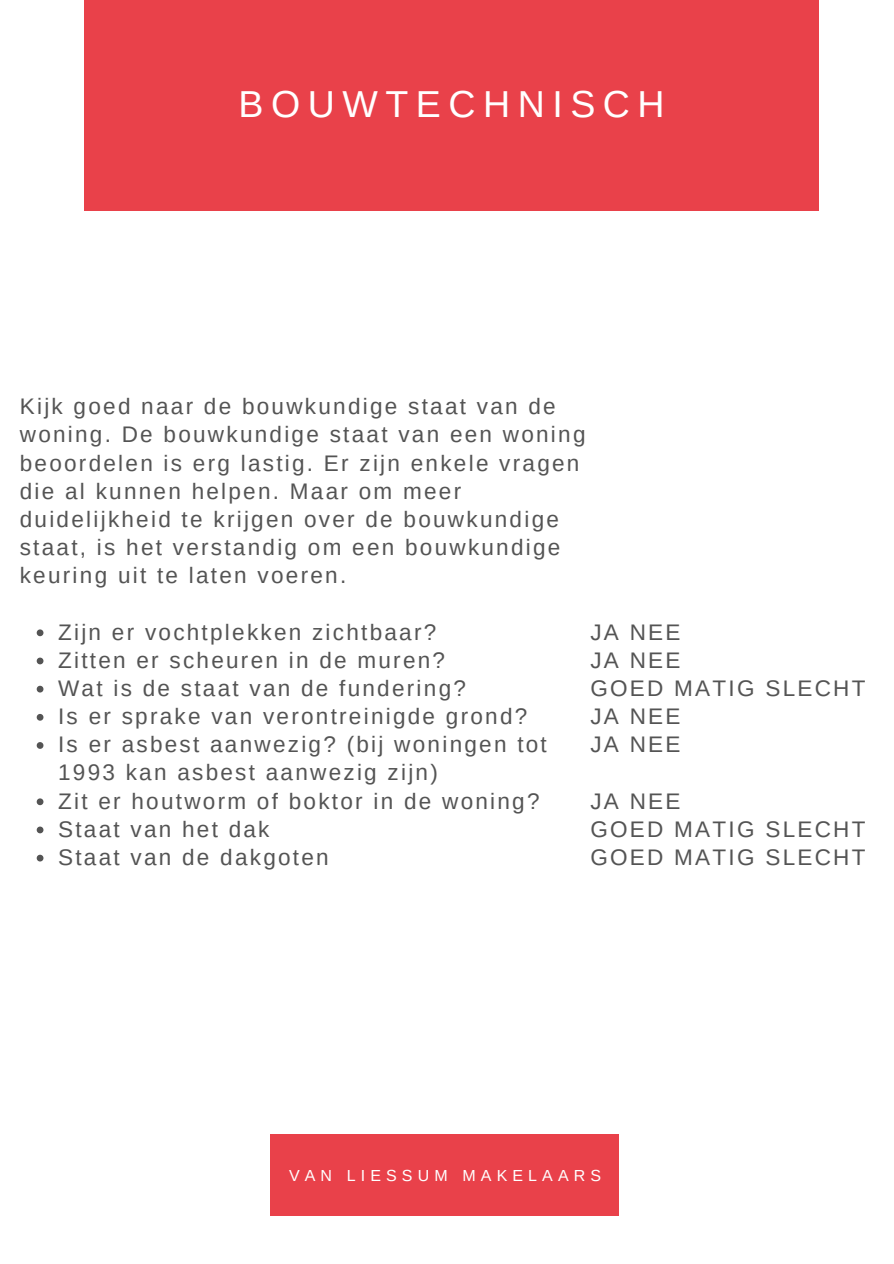
<style>
.page{position:relative;width:894px;height:1264px;background:#fff}
.page>*{position:absolute;margin:0;border:0;box-sizing:border-box;transform-origin:0 0}
.t1{font:37.5px "Arimo";letter-spacing:.2em;color:#fff}
.t2{font:22.5px/28.2px "Arimo";letter-spacing:.1em;color:#545454}
.t3{font:16.05px "Arimo";letter-spacing:.32em;color:#fff}
</style>
<div class="page">
<div style="left:84px;top:0;width:734px;height:210px;background:#e9414a"></div>
<div style="left:270px;top:1134px;width:348px;height:81px;background:#e9414a"></div>
<svg style="left:37px;top:629px;width:6px;height:7px"></svg>
<svg style="left:37px;top:657px;width:6px;height:7px"></svg>
<svg style="left:37px;top:685px;width:6px;height:7px"></svg>
<svg style="left:37px;top:714px;width:6px;height:6px"></svg>
<svg style="left:37px;top:742px;width:6px;height:6px"></svg>
<svg style="left:37px;top:798px;width:6px;height:7px"></svg>
<svg style="left:37px;top:826px;width:6px;height:7px"></svg>
<svg style="left:37px;top:854px;width:6px;height:7px"></svg>
<p class="t1" style="left:238px;top:83px;width:427px">BOUWTECHNISCH</p>
<p class="t2" style="left:20px;top:392px;width:567px">Kijk goed naar de bouwkundige staat van de woning. De bouwkundige staat van een woning beoordelen is erg lastig. Er zijn enkele vragen die al kunnen helpen. Maar om meer duidelijkheid te krijgen over de bouwkundige staat, is het verstandig om een bouwkundige keuring uit te laten voeren.</p>
<p class="t2" style="left:58px;top:617px;width:379px">Zijn er vochtplekken zichtbaar?</p>
<p class="t2" style="left:58px;top:646px;width:388px">Zitten er scheuren in de muren?</p>
<p class="t2" style="left:58px;top:674px;width:409px">Wat is de staat van de fundering?</p>
<p class="t2" style="left:58px;top:702px;width:470px">Is er sprake van verontreinigde grond?</p>
<p class="t2" style="left:58px;top:730px;width:490px">Is er asbest aanwezig? (bij woningen tot<br>1993 kan asbest aanwezig zijn)</p>
<p class="t2" style="left:58px;top:786px;width:483px">Zit er houtworm of boktor in de woning?</p>
<p class="t2" style="left:58px;top:814px;width:213px">Staat van het dak</p>
<p class="t2" style="left:58px;top:843px;width:272px">Staat van de dakgoten</p>
<p class="t2" style="left:590px;top:617px;width:92px">JA NEE</p>
<p class="t2" style="left:590px;top:646px;width:92px">JA NEE</p>
<p class="t2" style="left:590px;top:674px;width:276px">GOED MATIG SLECHT</p>
<p class="t2" style="left:590px;top:702px;width:92px">JA NEE</p>
<p class="t2" style="left:590px;top:730px;width:92px">JA NEE</p>
<p class="t2" style="left:590px;top:786px;width:92px">JA NEE</p>
<p class="t2" style="left:590px;top:814px;width:276px">GOED MATIG SLECHT</p>
<p class="t2" style="left:590px;top:843px;width:276px">GOED MATIG SLECHT</p>
<p class="t3" style="left:289px;top:1166px;width:313px">VAN LIESSUM MAKELAARS</p>
</div>
